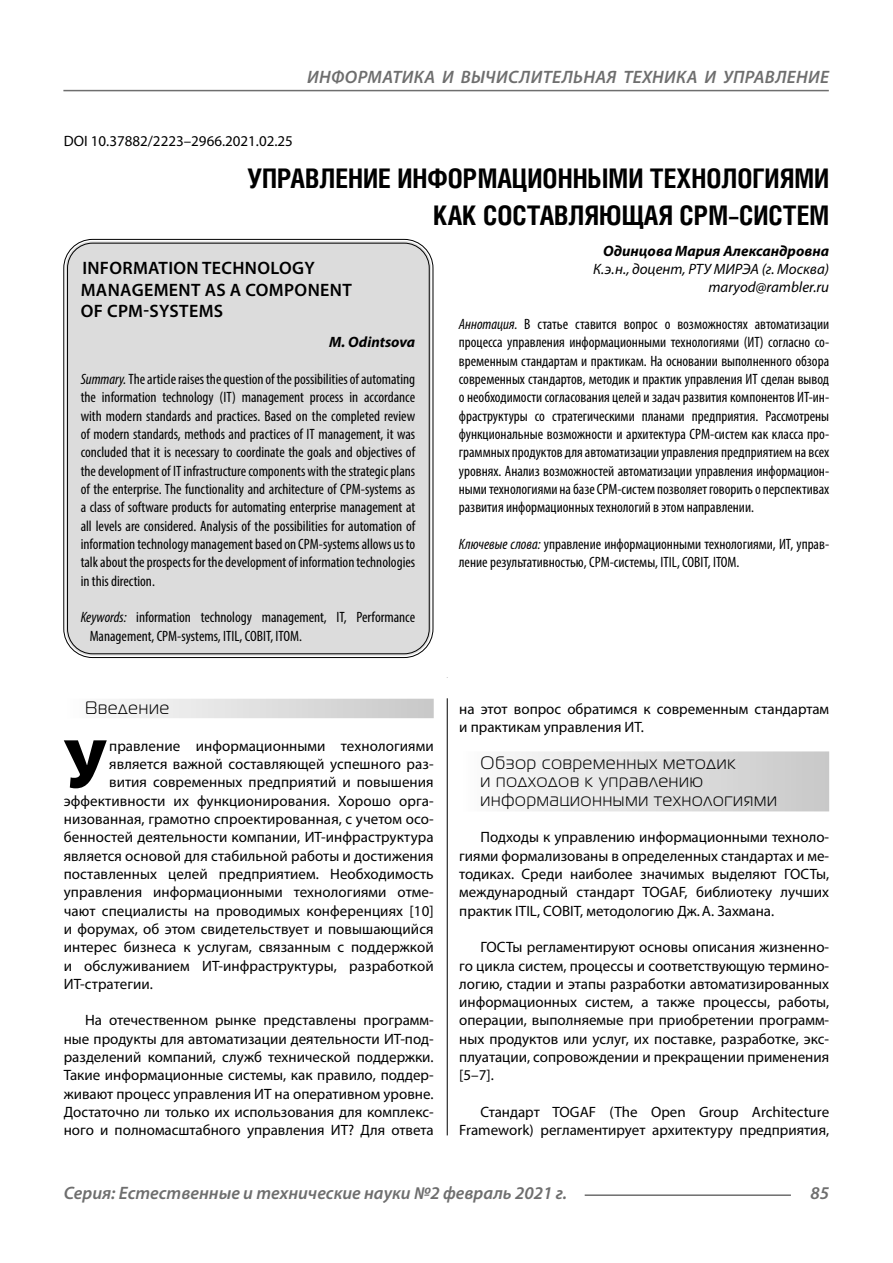
<style>
.page{position:relative;width:893px;height:1263px;background:#fff}
.page>*{position:absolute;margin:0;border:0;box-sizing:border-box;transform-origin:0 0}
.Bukvica{font:900 69.3px "Myriad Pro";color:#000}
.Header{font:700 27px/37.5px "Helios Cond C";color:#000;text-align:right}
.t1{font:italic 600 18px "Myriad Pro";color:#6e6e6e}
.Subheaders_3lines{font:18px/18.3px "Magistral C";letter-spacing:.05em;color:#000}
.Header-eng{font:600 18px/21.6px "Myriad Pro";letter-spacing:.02em;color:#000}
.Subheader{font:18px "Magistral C";letter-spacing:.05em;color:#000}
.Normal{font:15px/18.3px "Myriad Pro";color:#000;text-align:justify}
.Annotation-eng{font:condensed 15px/18.3px "Myriad Pro";color:#000;text-align:justify}
.Annotation-rus{font:condensed 15px/18.3px "Myriad Pro";color:#000;text-align:justify}
.Bukvica-2{font:15px "Myriad Pro";letter-spacing:.005em;color:#000}
.DOI{font:15px "Myriad Pro";color:#000}
.Author-doc{font:italic 15px "Myriad Pro";color:#000}
.Author{font:italic 700 15px "Myriad Pro";color:#000}
.Author-email{font:italic 15px "Myriad Pro";color:#000}
.Author-eng{font:italic 700 15px "Myriad Pro";color:#000}
.s1{font-style:italic}
</style>
<div class="page">
<hr style="left:447px;top:677px;width:1px;height:458px;background:#000">
<div style="left:43px;top:677px;width:786px;height:21px;background:#fff"></div>
<div style="left:64px;top:699px;width:370px;height:19px;background:linear-gradient(to right,#fcfcfc,#c8c8c8)"></div>
<div style="left:459px;top:751px;width:370px;height:60px;background:linear-gradient(to right,#fcfcfc,#c8c8c8)"></div>
<div style="left:66px;top:241px;width:365px;height:415px;background:#dcdcdc;border-radius:27px"></div>
<hr style="left:585px;top:1194px;width:206px;height:2px;background:#6e6e6e">
<hr style="left:63px;top:90px;width:766px;height:1px;background:#6e6e6e">
<p class="t1" style="left:307px;top:66px;width:25px">Информатика</p>
<p class="t1" style="left:442px;top:66px;width:55px">и вычислител</p>
<p class="t1" style="left:573px;top:66px;width:23px">ьная</p>
<p class="t1" style="left:623px;top:66px;width:12px">техника</p>
<p class="t1" style="left:705px;top:66px;width:41px">и управление</p>
<p class="DOI" style="left:64px;top:132px;width:231px">DOI 10.37882/2223–2966.2021.02.25</p>
<p class="Header" style="left:248px;top:159px;width:583px">УПРАВЛЕНИЕ ИНФОРМАЦИОННЫМИ ТЕХНОЛОГИЯМИ<br>КАК СОСТАВЛЯЮЩАЯ CPM–СИСТЕМ</p>
<p class="Author" style="left:603px;top:241px;width:228px">Одинцова Мария Александровна</p>
<p class="Author-doc" style="left:593px;top:260px;width:238px">К.э.н., доцент, РТУ МИРЭА (г. Москва)</p>
<p class="Author-email" style="left:708px;top:278px;width:122px">maryod@rambler.ru</p>
<p class="Annotation-rus" style="left:459px;top:315px;width:372px"><span class="s1">Аннотация.</span> В статье ставится вопрос о возможностях автоматизации процесса управления информационными технологиями (ИТ) согласно со&shy;временным стандартам и практикам. На основании выполненного обзора современных стандартов, методик и практик управления ИТ сделан вывод о необходимости согласования целей и задач развития компонентов ИТ-ин&shy;фраструктуры со стратегическими планами предприятия. Рассмотрены функциональные возможности и архитектура CPM-систем как класса про&shy;граммных продуктов для автоматизации управления предприятием на всех уровнях. Анализ возможностей автоматизации управления информацион&shy;ными технологиями на базе CPM-систем позволяет говорить о перспективах развития информационных технологий в этом направлении.</p>
<p class="Annotation-rus" style="left:459px;top:535px;width:372px"><span class="s1">Ключевые слова:</span> управление информационными технологиями, ИТ, управ&shy;ление результативностью, CPM-системы, ITIL, COBIT, ITOM.</p>
<p class="Header-eng" style="left:81px;top:257px;width:272px">INFORMATION TECHNOLOGY<br>MANAGEMENT AS A COMPONENT<br>OF CPM-SYSTEMS</p>
<p class="Author-eng" style="left:329px;top:333px;width:87px">M. Odintsova</p>
<p class="Annotation-eng" style="left:81px;top:370px;width:336px"><span class="s1">Summary.</span> The article raises the question of the possibilities of automating the information technology (IT) management process in accordance with modern standards and practices. Based on the completed review of modern standards, methods and practices of IT management, it was concluded that it is necessary to coordinate the goals and objectives of the development of IT infrastructure components with the strategic plans of the enterprise. The functionality and architecture of CPM-systems as a class of software products for automating enterprise management at all levels are considered. Analysis of the possibilities for automation of information technology management based on CPM-systems allows us to talk about the prospects for the development of information technologies in this direction.</p>
<p class="Annotation-eng" style="left:90px;top:608px;width:327px;text-indent:-9px"><span class="s1">Keywords:</span> information technology management, IT, Performance<br>Management, CPM-systems, ITIL, COBIT, ITOM.</p>
<p class="Subheader" style="left:85px;top:698px;width:86px">Введение</p>
<p class="Bukvica" style="left:64px;top:718px;width:44px">У</p>
<p class="Bukvica-2" style="left:109px;top:736px;width:326px">правление информационными технологиями</p>
<p class="Bukvica-2" style="left:109px;top:755px;width:326px">является важной составляющей успешного раз-</p>
<p class="Bukvica-2" style="left:109px;top:773px;width:326px">вития современных предприятий и повышения</p>
<p class="Bukvica-2" style="left:64px;top:791px;width:371px">эффективности их функционирования. Хорошо орга-</p>
<p class="Bukvica-2" style="left:64px;top:810px;width:371px">низованная, грамотно спроектированная, с учетом осо-</p>
<p class="Bukvica-2" style="left:64px;top:828px;width:371px">бенностей деятельности компании, ИТ-инфраструктура</p>
<p class="Bukvica-2" style="left:64px;top:846px;width:371px">является основой для стабильной работы и достижения</p>
<p class="Bukvica-2" style="left:64px;top:864px;width:371px">поставленных целей предприятием. Необходимость</p>
<p class="Bukvica-2" style="left:64px;top:883px;width:371px">управления информационными технологиями отме-</p>
<p class="Bukvica-2" style="left:64px;top:901px;width:371px">чают специалисты на проводимых конференциях [10]</p>
<p class="Bukvica-2" style="left:64px;top:919px;width:371px">и форумах, об этом свидетельствует и повышающийся</p>
<p class="Bukvica-2" style="left:64px;top:938px;width:371px">интерес бизнеса к услугам, связанным с поддержкой</p>
<p class="Bukvica-2" style="left:64px;top:956px;width:371px">и обслуживанием ИТ-инфраструктуры, разработкой</p>
<p class="Bukvica-2" style="left:64px;top:974px;width:91px">ИТ-стратегии.</p>
<p class="Normal" style="left:64px;top:1011px;width:371px;text-indent:21px">На отечественном рынке представлены программ&shy;ные продукты для автоматизации деятельности ИТ-под&shy;разделений компаний, служб технической поддержки.<br>Такие информационные системы, как правило, поддер&shy;живают процесс управления ИТ на оперативном уровне.<br>Достаточно ли только их использования для комплекс&shy;ного и полномасштабного управления ИТ? Для ответа</p>
<p class="Normal" style="left:459px;top:699px;width:371px">на этот вопрос обратимся к современным стандартам и практикам управления ИТ.</p>
<p class="Subheaders_3lines" style="left:480px;top:753px;width:298px">Обзор современных методик<br>и подходов к управлению информационными технологиями</p>
<p class="Normal" style="left:459px;top:828px;width:371px;text-indent:21px">Подходы к управлению информационными техноло&shy;гиями формализованы в определенных стандартах и ме&shy;тодиках. Среди наиболее значимых выделяют ГОСТы, международный стандарт TOGAF, библиотеку лучших практик ITIL, COBIT, методологию Дж.А. Захмана.</p>
<p class="Normal" style="left:459px;top:938px;width:371px;text-indent:21px">ГОСТы регламентируют основы описания жизненно&shy;го цикла систем, процессы и соответствующую термино&shy;логию, стадии и этапы разработки автоматизированных информационных систем, а также процессы, работы, операции, выполняемые при приобретении программ&shy;ных продуктов или услуг, их поставке, разработке, экс&shy;плуатации, сопровождении и прекращении применения [5–7].</p>
<p class="Normal" style="left:459px;top:1103px;width:371px;text-align:right">Стандарт TOGAF (The Open Group Architecture<br>Framework) регламентирует архитектуру предприятия,</p>
<p class="t1" style="left:64px;top:1182px;width:505px">Серия: Естественные и технические науки №2 февраль 2021 г.</p>
<p class="t1" style="left:810px;top:1182px;width:20px">85</p>
</div>
